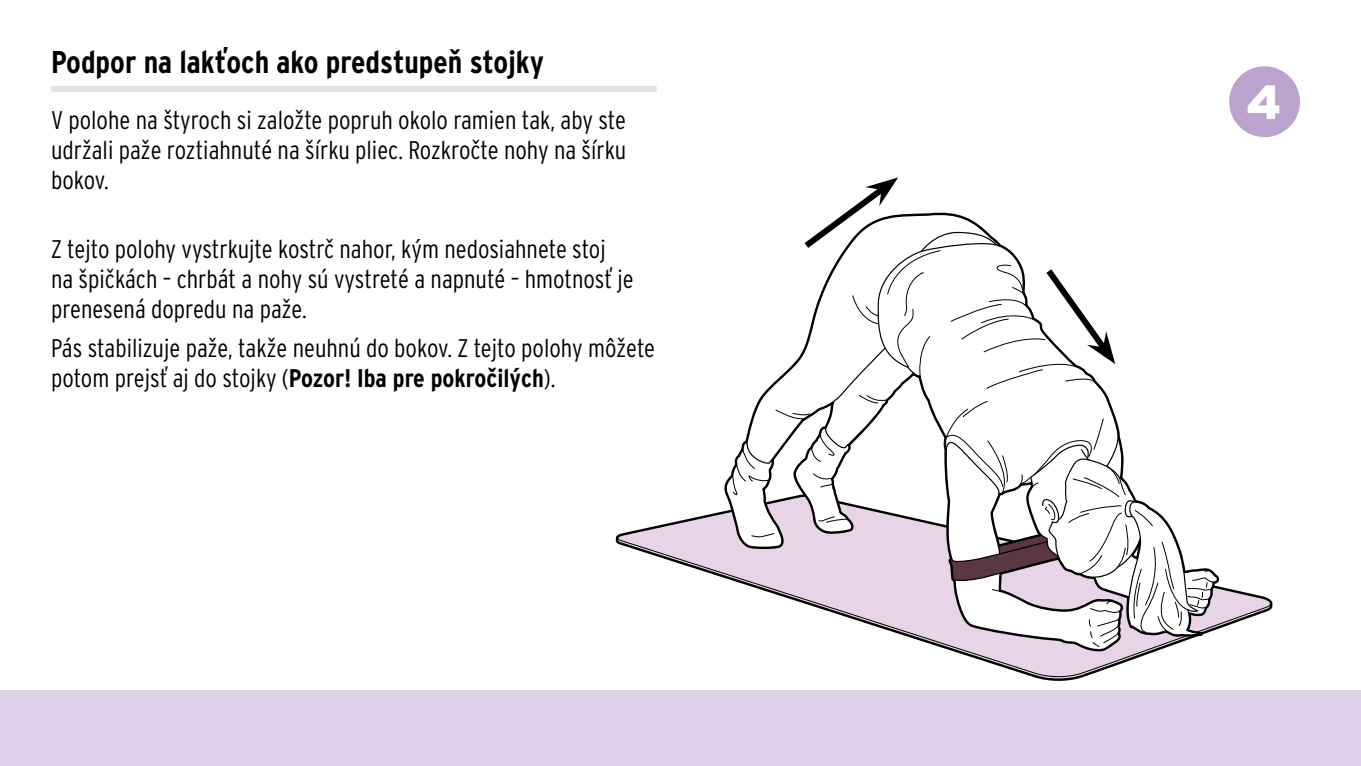
<style>
.page{position:relative;width:1361px;height:766px;background:#fff}
.page>*{position:absolute;margin:0;border:0;box-sizing:border-box;transform-origin:0 0}
.ID_M01_KREIS_SCHWARZ{font:900 48px "Interstate OT";color:#fff}
.id_headline_Übung_li{font:700 condensed 31.5px "Interstate OT";color:#000}
.ID_FLIESSTEXT{font:300 condensed 25.5px/30px "Interstate OT";color:#000}
.s1{font-weight:700}
</style>
<div class="page">
<svg style="left:617px;top:514px;width:655px;height:95px"></svg>
<svg style="left:617px;top:537px;width:654px;height:141px"></svg>
<svg style="left:710px;top:512px;width:511px;height:142px"></svg>
<svg style="left:820px;top:213px;width:166px;height:82px"></svg>
<svg style="left:918px;top:231px;width:79px;height:9px"></svg>
<svg style="left:721px;top:295px;width:199px;height:254px"></svg>
<svg style="left:877px;top:240px;width:242px;height:257px"></svg>
<svg style="left:887px;top:250px;width:217px;height:243px"></svg>
<svg style="left:945px;top:428px;width:272px;height:223px"></svg>
<svg style="left:804px;top:177px;width:94px;height:77px"></svg>
<svg style="left:1040px;top:262px;width:75px;height:102px"></svg>
<div style="left:51px;top:86px;width:606px;height:6px;background:#e3e3e3"></div>
<div style="left:0;top:690px;width:1361px;height:75px;background:#ddd1e9"></div>
<div style="left:1229px;top:66px;width:71px;height:71px;background:#bca3ce;border-radius:50%"></div>
<p class="id_headline_Übung_li" style="left:51px;top:43px;width:494px">Podpor na lakťoch ako predstupeň stojky</p>
<p class="ID_FLIESSTEXT" style="left:51px;top:105px;width:577px;text-align:justify">V polohe na štyroch si založte popruh okolo ramien tak, aby ste udržali paže roztiahnuté na šírku pliec. Rozkročte nohy na šírku bokov.</p>
<p class="ID_FLIESSTEXT" style="left:51px;top:234px;width:584px">Z tejto polohy vystrkujte kostrč nahor, kým nedosiahnete stoj na špičkách – chrbát a nohy sú vystreté a napnuté – hmotnosť je prenesená dopredu na paže.</p>
<p class="ID_FLIESSTEXT" style="left:51px;top:332px;width:605px">Pás stabilizuje paže, takže neuhnú do bokov. Z tejto polohy môžete potom prejsť aj do stojky (<span class="s1">Pozor! Iba pre pokročilých</span>).</p>
<p class="ID_M01_KREIS_SCHWARZ" style="left:1246px;top:70px;width:37px">4</p>
</div>
